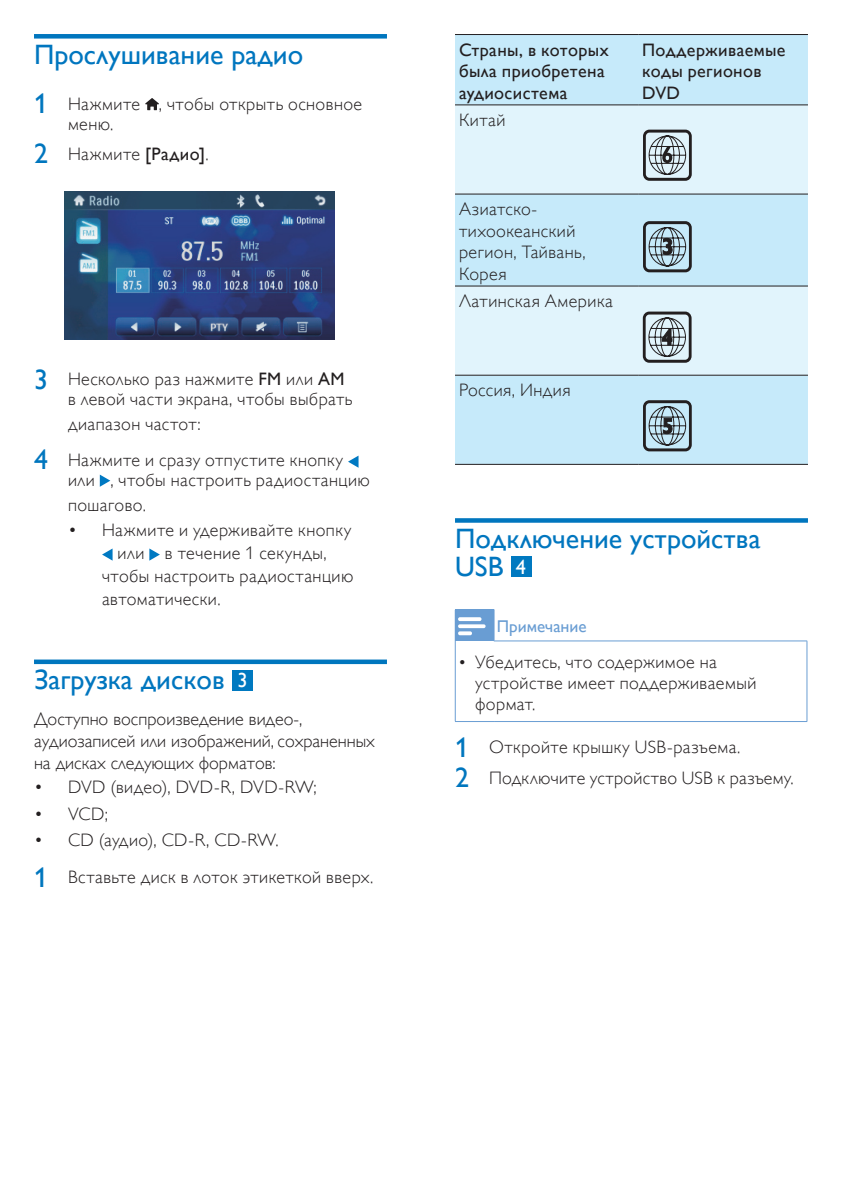
<style>
.page{position:relative;width:842px;height:1191px;background:#fff}
.page>*{position:absolute;margin:0;border:0;box-sizing:border-box;transform-origin:0 0}
.t1{font:28px/28px "Gill Sans Alt One WGL";color:#0076bf}
.t2{font:18px/21.6px "Gill Sans Alt One WGL Light";letter-spacing:.025em;color:#231f20}
.t3{font:18px/22px "Gill Sans Alt One WGL Light";color:#231f20}
.t4{font:18px/21.6px "Gill Sans Alt One WGL";letter-spacing:.02em;color:#231f20}
.t5{font:17px "Gill Sans Alt One WGL";color:#699dd3}
.s1{font-family:"Gill Sans Alt One WGL";font-size:28px;color:#0076be}
.s2{font-family:"Gill Sans Alt One WGL"}
.s3{font-size:20.4px;color:#fff}
.s4{font-size:17px}
</style>
<div class="page">
<div style="left:34px;top:34px;width:353px;height:5px;background:#0076be"></div>
<div style="left:34px;top:659px;width:353px;height:5px;background:#0076be"></div>
<svg style="left:145px;top:98px;width:14px;height:12px"></svg>
<img style="left:64px;top:191px;width:270px;height:149px">
<svg style="left:348px;top:455px;width:11px;height:13px"></svg>
<svg style="left:100px;top:474px;width:10px;height:13px"></svg>
<svg style="left:102px;top:548px;width:11px;height:12px"></svg>
<svg style="left:149px;top:548px;width:11px;height:12px"></svg>
<div style="left:233px;top:669px;width:20px;height:21px;background:#0079c0"></div>
<div style="left:455px;top:518px;width:353px;height:5px;background:#0076be"></div>
<div style="left:455px;top:35px;width:353px;height:429px;background:#c6eafa"></div>
<svg style="left:455px;top:105px;width:353px;height:270px;background:#d6eef9"></svg>
<hr style="left:455px;top:34px;width:183px;height:1px;background:#231f20">
<hr style="left:638px;top:34px;width:170px;height:1px;background:#231f20">
<hr style="left:455px;top:104px;width:183px;height:1px;background:#231f20">
<hr style="left:638px;top:104px;width:170px;height:1px;background:#231f20">
<hr style="left:455px;top:193px;width:183px;height:1px;background:#231f20">
<hr style="left:638px;top:193px;width:170px;height:1px;background:#231f20">
<hr style="left:455px;top:285px;width:183px;height:1px;background:#231f20">
<hr style="left:638px;top:285px;width:170px;height:1px;background:#231f20">
<hr style="left:455px;top:375px;width:183px;height:1px;background:#231f20">
<hr style="left:638px;top:375px;width:170px;height:1px;background:#231f20">
<hr style="left:455px;top:464px;width:183px;height:1px;background:#231f20">
<hr style="left:638px;top:464px;width:170px;height:1px;background:#231f20">
<div style="left:511px;top:556px;width:20px;height:21px;background:#0079c0"></div>
<div style="left:455px;top:609px;width:39px;height:32px;background:#699dd3"></div>
<hr style="left:494px;top:610px;width:1px;height:30px;background:#699dd3">
<hr style="left:494px;top:640px;width:313px;height:1px;background:#699dd3">
<hr style="left:455px;top:641px;width:1px;height:80px;background:#699dd3">
<hr style="left:807px;top:641px;width:1px;height:80px;background:#699dd3">
<hr style="left:455px;top:721px;width:39px;height:1px;background:#699dd3">
<hr style="left:494px;top:721px;width:313px;height:1px;background:#699dd3">
<svg style="left:458px;top:617px;width:28px;height:18px"></svg>
<div style="left:643px;top:130px;width:49px;height:51px;border:3px solid #231f20;border-radius:5px"></div>
<svg style="left:648px;top:135px;width:39px;height:40px;background:#a8b4ba"></svg>
<div style="left:643px;top:221px;width:49px;height:51px;border:3px solid #231f20;border-radius:5px"></div>
<svg style="left:648px;top:227px;width:38px;height:40px;background:#92a9b4"></svg>
<div style="left:643px;top:311px;width:49px;height:52px;border:3px solid #231f20;border-radius:5px"></div>
<svg style="left:648px;top:317px;width:38px;height:40px;background:#a4b0b6"></svg>
<div style="left:643px;top:400px;width:49px;height:51px;border:3px solid #231f20;border-radius:5px"></div>
<svg style="left:648px;top:406px;width:38px;height:40px;background:#91a9b4"></svg>
<h1 class="t1" style="left:34px;top:40px;width:271px">Прослушивание радио</h1>
<p class="t2" style="left:68px;top:94px;width:296px;line-height:20px;text-indent:-34px"><span class="s1">1</span> Нажмите , чтобы открыть основное меню.</p>
<p class="t2" style="left:34px;top:143px;width:176px"><span class="s1">2</span> Нажмите <span class="s2">[Радио]</span>.</p>
<p class="t2" style="left:68px;top:369px;width:286px;line-height:20px;text-indent:-34px"><span class="s1">3</span> Несколько раз нажмите <span class="s2">FM</span> или <span class="s2">AM </span>в левой части экрана, чтобы выбрать</p>
<p class="t2" style="left:34px;top:406px;width:310px;line-height:35.6px;text-indent:34px">диапазон частот:<br><span class="s1">4</span> Нажмите и сразу отпустите кнопку</p>
<p class="t2" style="left:68px;top:467px;width:303px;line-height:25px">или , чтобы настроить радиостанцию пошагово.</p>
<p class="t2" style="left:68px;top:519px;width:285px">• Нажмите и удерживайте кнопку</p>
<p class="t2" style="left:118px;top:542px;width:211px">или в течение 1 секунды,</p>
<p class="t2" style="left:102px;top:565px;width:253px">чтобы настроить радиостанцию</p>
<p class="t2" style="left:102px;top:588px;width:120px">автоматически.</p>
<h1 class="t1" style="left:34px;top:665px;width:215px">Загрузка дисков <span class="s3">3</span></h1>
<p class="t3" style="left:34px;top:707px;width:342px">Доступно воспроизведение видео-, аудиозаписей или изображений, сохраненных на дисках следующих форматов:</p>
<p class="t2" style="left:34px;top:776px;width:284px">• DVD (видео), DVD-R, DVD-RW;</p>
<p class="t2" style="left:34px;top:803px;width:75px">• VCD;</p>
<p class="t2" style="left:34px;top:822px;width:341px;line-height:37px">• CD (аудио), CD-R, CD-RW.<br><span class="s1">1</span> Вставьте диск в лоток этикеткой вверх.</p>
<p class="t4" style="left:459px;top:39px;width:151px">Страны, в которых была приобретена аудиосистема</p>
<p class="t4" style="left:642px;top:39px;width:145px">Поддерживаемые коды регионов<br>DVD</p>
<p class="t2" style="left:459px;top:109px;width:48px">Китай</p>
<p class="t2" style="left:459px;top:198px;width:128px">Азиатско&shy;тихоокеанский регион, Тайвань,<br>Корея</p>
<p class="t2" style="left:459px;top:290px;width:155px">Латинская Америка</p>
<p class="t2" style="left:459px;top:379px;width:113px">Россия, Индия</p>
<h1 class="t1" style="left:455px;top:524px;width:307px">Подключение устройства<br>USB <span class="s3">4</span></h1>
<p class="t5" style="left:497px;top:615px;width:91px">Примечание</p>
<p class="t2" style="left:475px;top:651px;width:283px;line-height:21px;text-indent:-17px"><span class="s4">•</span> Убедитесь, что содержимое на устройстве имеет поддерживаемый формат.</p>
<p class="t2" style="left:455px;top:732px;width:340px;line-height:30.6px"><span class="s1">1</span> Откройте крышку USB-разъема.<br><span class="s1">2</span> Подключите устройство USB к разъему.</p>
</div>
